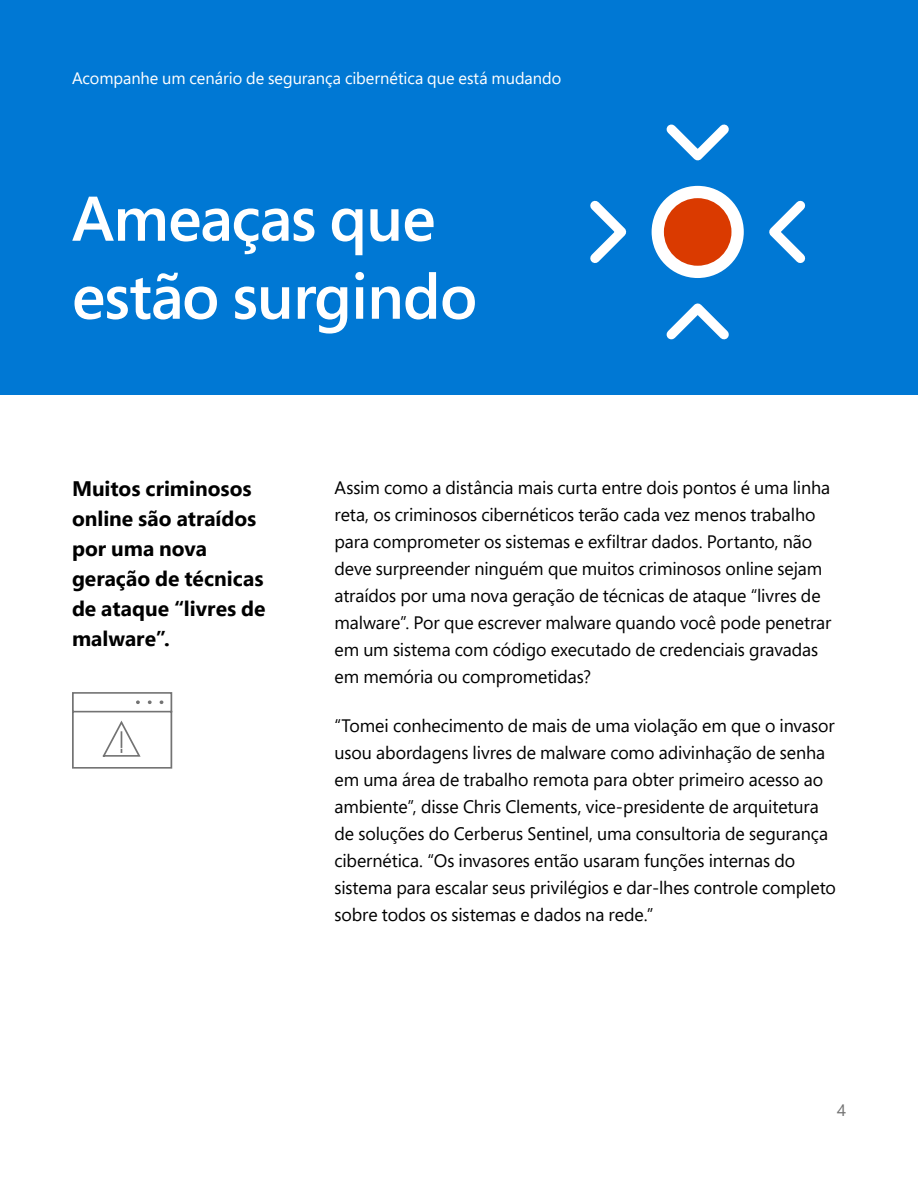
<style>
.page{position:relative;width:918px;height:1188px;background:#fff}
.page>*{position:absolute;margin:0;border:0;box-sizing:border-box;transform-origin:0 0}
.H1_cover_title_42_52{font:600 63px/78px "Segoe Pro";letter-spacing:-.015em;color:#fff}
.H4_Highlight_14_20{font:700 21px/30px "Segoe Pro";color:#000}
.P_12_18{font:18px/27px "Segoe Pro";letter-spacing:-.005em;color:#000}
.t1{font:16.5px "Segoe Pro";color:#fff}
.t2{font:16.5px "Segoe Pro";color:#737373}
</style>
<div class="page">
<div style="left:0;top:0;width:918px;height:395px;background:#0078d4"></div>
<svg style="left:72px;top:692px;width:101px;height:77px"></svg>
<svg style="left:652px;top:186px;width:92px;height:92px"></svg>
<svg style="left:666px;top:124px;width:63px;height:37px"></svg>
<svg style="left:666px;top:303px;width:63px;height:37px"></svg>
<svg style="left:769px;top:200px;width:37px;height:63px"></svg>
<svg style="left:590px;top:200px;width:37px;height:63px"></svg>
<p class="t1" style="left:72px;top:67px;width:491px">Acompanhe um cenário de segurança cibernética que está mudando</p>
<p class="H1_cover_title_42_52" style="left:72px;top:178px;width:407px">Ameaças que estão surgindo</p>
<p class="H4_Highlight_14_20" style="left:72px;top:473px;width:195px">Muitos criminosos online são atraídos por uma nova geração de técnicas de ataque “livres de malware”.</p>
<p class="P_12_18" style="left:334px;top:473px;width:498px">Assim como a distância mais curta entre dois pontos é uma linha reta, os criminosos cibernéticos terão cada vez menos trabalho para comprometer os sistemas e exfiltrar dados. Portanto, não deve surpreender ninguém que muitos criminosos online sejam atraídos por uma nova geração de técnicas de ataque “livres de malware”. Por que escrever malware quando você pode penetrar em um sistema com código executado de credenciais gravadas em memória ou comprometidas?</p>
<p class="P_12_18" style="left:334px;top:712px;width:503px">“Tomei conhecimento de mais de uma violação em que o invasor usou abordagens livres de malware como adivinhação de senha em uma área de trabalho remota para obter primeiro acesso ao ambiente”, disse Chris Clements, vice-presidente de arquitetura de soluções do Cerberus Sentinel, uma consultoria de segurança cibernética. “Os invasores então usaram funções internas do sistema para escalar seus privilégios e dar-lhes controle completo sobre todos os sistemas e dados na rede.”</p>
<p class="t2" style="left:837px;top:1099px;width:11px">4</p>
</div>
